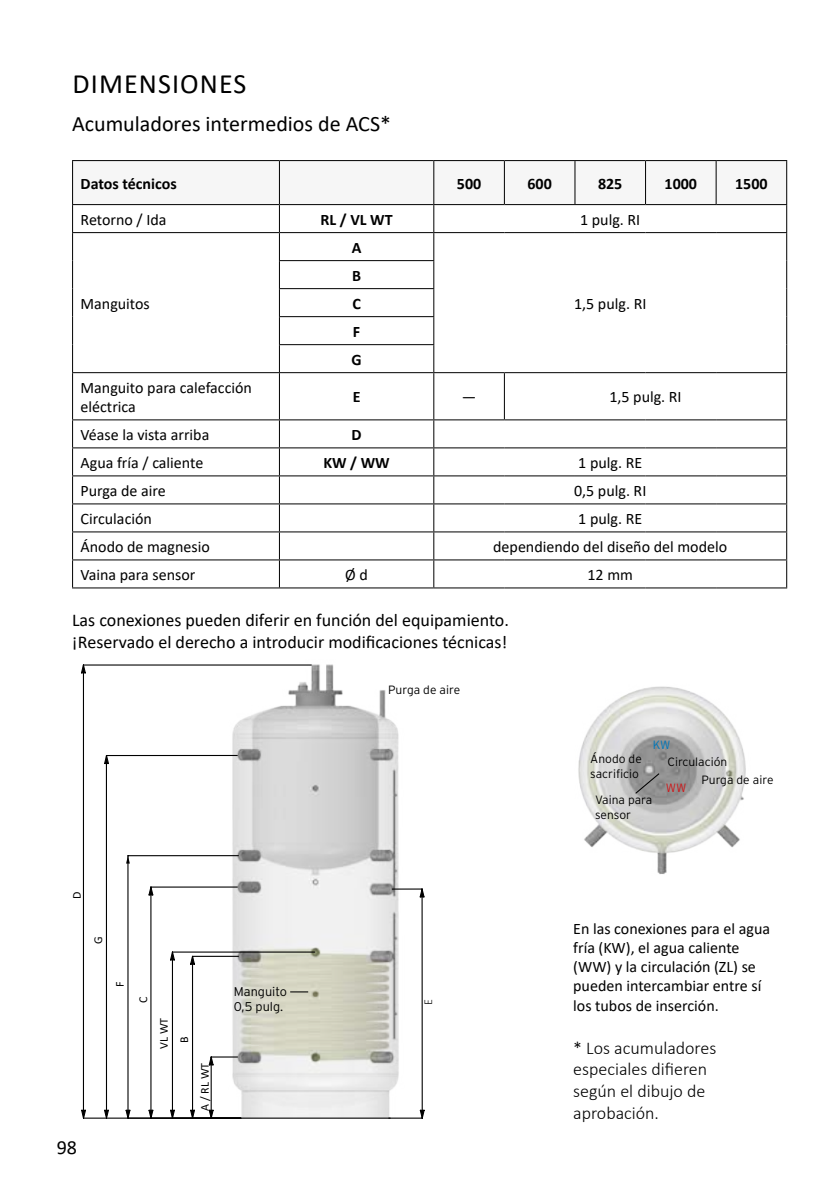
<style>
.page{position:relative;width:840px;height:1191px;background:#fff}
.page>*{position:absolute;margin:0;border:0;box-sizing:border-box;transform-origin:0 0}
.t1{font:28px "Calibri";letter-spacing:.04em;color:#000}
.t2{font:22px "Calibri";color:#000}
.t3{font:20px "Calibri";color:#000}
.t4{font:18px/21.6px "Calibri";color:#000}
.t5{font:300 18px/21.6px "Calibri";color:#000}
.t6{font:16px/19.2px "Calibri";color:#000}
.t7{font:700 16px/28px "Calibri";color:#000;text-align:justify}
.t8{font:300 12.6px/15.2px "Interstate";color:#000}
.t9{font:300 12px/14.4px "Interstate";color:#000}
.t10{font:12px "Calibri";color:#000}
.t11{font:300 12px "Interstate";color:#cd1719}
.t12{font:300 12px "Interstate";color:#0077ba}
.t13{font:300 12px "Calibri";color:#000}
</style>
<div class="page">
<svg style="left:73px;top:373px;width:712px;height:214px"></svg>
<hr style="left:72px;top:160px;width:207px;height:1px;background:#000">
<hr style="left:279px;top:160px;width:154px;height:1px;background:#000">
<hr style="left:433px;top:160px;width:71px;height:1px;background:#000">
<hr style="left:504px;top:160px;width:70px;height:1px;background:#000">
<hr style="left:574px;top:160px;width:71px;height:1px;background:#000">
<hr style="left:645px;top:160px;width:70px;height:1px;background:#000">
<hr style="left:715px;top:160px;width:71px;height:1px;background:#000">
<svg style="left:72px;top:161px;width:714px;height:211px"></svg>
<hr style="left:279px;top:344px;width:155px;height:1px;background:#000">
<hr style="left:280px;top:372px;width:153px;height:1px;background:#000">
<hr style="left:433px;top:372px;width:71px;height:1px;background:#000">
<hr style="left:433px;top:373px;width:1px;height:46px;background:#000">
<hr style="left:504px;top:372px;width:70px;height:1px;background:#000">
<hr style="left:503px;top:373px;width:1px;height:46px;background:#000">
<hr style="left:574px;top:372px;width:71px;height:1px;background:#000">
<hr style="left:645px;top:372px;width:70px;height:1px;background:#000">
<hr style="left:715px;top:372px;width:71px;height:1px;background:#000">
<hr style="left:785px;top:373px;width:1px;height:46px;background:#000">
<hr style="left:280px;top:419px;width:153px;height:1px;background:#000">
<hr style="left:433px;top:419px;width:71px;height:1px;background:#000">
<hr style="left:504px;top:419px;width:70px;height:1px;background:#000">
<hr style="left:574px;top:419px;width:71px;height:1px;background:#000">
<hr style="left:645px;top:419px;width:70px;height:1px;background:#000">
<hr style="left:715px;top:419px;width:71px;height:1px;background:#000">
<hr style="left:280px;top:447px;width:153px;height:1px;background:#000">
<hr style="left:433px;top:447px;width:71px;height:1px;background:#000">
<hr style="left:504px;top:447px;width:70px;height:1px;background:#000">
<hr style="left:574px;top:447px;width:71px;height:1px;background:#000">
<hr style="left:645px;top:447px;width:70px;height:1px;background:#000">
<hr style="left:715px;top:447px;width:71px;height:1px;background:#000">
<hr style="left:280px;top:475px;width:153px;height:1px;background:#000">
<hr style="left:433px;top:475px;width:71px;height:1px;background:#000">
<hr style="left:504px;top:475px;width:70px;height:1px;background:#000">
<hr style="left:574px;top:475px;width:71px;height:1px;background:#000">
<hr style="left:645px;top:475px;width:70px;height:1px;background:#000">
<hr style="left:715px;top:475px;width:71px;height:1px;background:#000">
<hr style="left:280px;top:503px;width:153px;height:1px;background:#000">
<hr style="left:433px;top:503px;width:71px;height:1px;background:#000">
<hr style="left:504px;top:503px;width:70px;height:1px;background:#000">
<hr style="left:574px;top:503px;width:71px;height:1px;background:#000">
<hr style="left:645px;top:503px;width:70px;height:1px;background:#000">
<hr style="left:715px;top:503px;width:71px;height:1px;background:#000">
<hr style="left:280px;top:531px;width:153px;height:1px;background:#000">
<hr style="left:433px;top:531px;width:71px;height:1px;background:#000">
<hr style="left:504px;top:531px;width:70px;height:1px;background:#000">
<hr style="left:574px;top:531px;width:71px;height:1px;background:#000">
<hr style="left:645px;top:531px;width:70px;height:1px;background:#000">
<hr style="left:715px;top:531px;width:71px;height:1px;background:#000">
<hr style="left:280px;top:559px;width:153px;height:1px;background:#000">
<hr style="left:433px;top:559px;width:71px;height:1px;background:#000">
<svg style="left:433px;top:420px;width:1px;height:167px"></svg>
<hr style="left:504px;top:559px;width:70px;height:1px;background:#000">
<hr style="left:574px;top:559px;width:71px;height:1px;background:#000">
<hr style="left:645px;top:559px;width:70px;height:1px;background:#000">
<hr style="left:715px;top:559px;width:71px;height:1px;background:#000">
<hr style="left:280px;top:587px;width:153px;height:1px;background:#000">
<hr style="left:433px;top:587px;width:71px;height:1px;background:#000">
<hr style="left:504px;top:587px;width:70px;height:1px;background:#000">
<hr style="left:574px;top:587px;width:71px;height:1px;background:#000">
<hr style="left:645px;top:587px;width:70px;height:1px;background:#000">
<hr style="left:715px;top:587px;width:71px;height:1px;background:#000">
<hr style="left:72px;top:372px;width:208px;height:1px;background:#000">
<hr style="left:72px;top:373px;width:1px;height:46px;background:#000">
<hr style="left:279px;top:373px;width:1px;height:46px;background:#000">
<hr style="left:72px;top:419px;width:208px;height:1px;background:#000">
<hr style="left:72px;top:447px;width:208px;height:1px;background:#000">
<hr style="left:72px;top:475px;width:208px;height:1px;background:#000">
<hr style="left:72px;top:503px;width:208px;height:1px;background:#000">
<hr style="left:72px;top:531px;width:208px;height:1px;background:#000">
<hr style="left:72px;top:559px;width:208px;height:1px;background:#000">
<svg style="left:72px;top:420px;width:1px;height:167px"></svg>
<svg style="left:279px;top:420px;width:1px;height:167px"></svg>
<hr style="left:72px;top:587px;width:208px;height:1px;background:#000">
<img style="left:578px;top:686px;width:168px;height:188px">
<svg style="left:81px;top:664px;width:342px;height:455px"></svg>
<svg style="left:419px;top:1109px;width:6px;height:10px"></svg>
<svg style="left:418px;top:887px;width:7px;height:11px"></svg>
<svg style="left:125px;top:854px;width:191px;height:265px"></svg>
<svg style="left:633px;top:772px;width:27px;height:23px"></svg>
<h1 class="t1" style="left:73px;top:64px;width:175px">DIMENSIONES</h1>
<h2 class="t2" style="left:72px;top:108px;width:320px">Acumuladores intermedios de ACS*</h2>
<p class="t7" style="left:80px;top:169px;width:98px">Datos técnicos</p>
<p class="t7" style="left:456px;top:169px;width:26px">500</p>
<p class="t7" style="left:527px;top:169px;width:26px">600</p>
<p class="t7" style="left:597px;top:169px;width:26px">825</p>
<p class="t7" style="left:664px;top:169px;width:34px">1000</p>
<p class="t7" style="left:734px;top:169px;width:34px">1500</p>
<p class="t6" style="left:80px;top:209px;width:87px">Retorno / Ida</p>
<p class="t7" style="left:320px;top:205px;width:74px">RL / VL WT</p>
<p class="t6" style="left:580px;top:209px;width:62px">1 pulg. RI</p>
<p class="t6" style="left:80px;top:293px;width:71px">Manguitos</p>
<p class="t7" style="left:351px;top:233px;width:11px">A</p>
<p class="t7" style="left:351px;top:261px;width:12px">B C F G</p>
<p class="t6" style="left:573px;top:293px;width:74px">1,5 pulg. RI</p>
<p class="t6" style="left:80px;top:377px;width:173px">Manguito para calefacción eléctrica</p>
<p class="t7" style="left:352px;top:383px;width:9px">E</p>
<p class="t6" style="left:461px;top:387px;width:16px">—</p>
<p class="t6" style="left:609px;top:387px;width:74px">1,5 pulg. RI</p>
<p class="t6" style="left:80px;top:424px;width:130px">Véase la vista arriba</p>
<p class="t7" style="left:351px;top:420px;width:12px">D</p>
<p class="t6" style="left:80px;top:452px;width:124px">Agua fría / caliente</p>
<p class="t7" style="left:323px;top:448px;width:68px">KW / WW</p>
<p class="t6" style="left:578px;top:452px;width:65px">1 pulg. RE</p>
<p class="t6" style="left:80px;top:480px;width:87px">Purga de aire</p>
<p class="t6" style="left:573px;top:480px;width:74px">0,5 pulg. RI</p>
<p class="t6" style="left:80px;top:508px;width:73px">Circulación</p>
<p class="t6" style="left:578px;top:508px;width:65px">1 pulg. RE</p>
<p class="t6" style="left:80px;top:536px;width:131px">Ánodo de magnesio</p>
<p class="t6" style="left:493px;top:536px;width:235px">dependiendo del diseño del modelo</p>
<p class="t6" style="left:80px;top:564px;width:116px">Vaina para sensor</p>
<p class="t6" style="left:345px;top:564px;width:24px">Ø d</p>
<p class="t6" style="left:587px;top:564px;width:47px">12 mm</p>
<p class="t4" style="left:72px;top:609px;width:438px">Las conexiones pueden diferir en función del equipamiento. ¡Reservado el derecho a introducir modificaciones técnicas!</p>
<p class="t9" style="left:388px;top:683px;width:73px">Purga de aire</p>
<p class="t10" style="left:68px;top:898px;width:9px;rotate:-90deg">D</p>
<p class="t3" style="left:57px;top:1133px;width:22px">98</p>
<p class="t10" style="left:90px;top:944px;width:9px;rotate:-90deg">G</p>
<p class="t10" style="left:111px;top:987px;width:7px;rotate:-90deg">F</p>
<p class="t8" style="left:234px;top:984px;width:55px">Manguito<br>0,5 pulg.</p>
<p class="t10" style="left:135px;top:1003px;width:8px;rotate:-90deg">C</p>
<p class="t13" style="left:420px;top:1005px;width:7px;rotate:-90deg">E</p>
<p class="t10" style="left:176px;top:1042px;width:8px;rotate:-90deg">B</p>
<p class="t10" style="left:155px;top:1048px;width:33px;rotate:-90deg">VL WT</p>
<p class="t10" style="left:196px;top:1110px;width:49px;rotate:-90deg">A / RL WT</p>
<p class="t9" style="left:590px;top:752px;width:53px">Ánodo de sacrificio</p>
<p class="t12" style="left:652px;top:737px;width:19px">KW</p>
<p class="t9" style="left:667px;top:754px;width:61px">Circulación</p>
<p class="t11" style="left:665px;top:780px;width:22px">WW</p>
<p class="t9" style="left:701px;top:772px;width:73px">Purga de aire</p>
<p class="t9" style="left:594px;top:792px;width:58px">Vaina para sensor</p>
<p class="t6" style="left:573px;top:918px;width:198px">En las conexiones para el agua fría (KW), el agua caliente (WW) y la circulación (ZL) se pueden intercambiar entre sí los tubos de inserción.</p>
<p class="t5" style="left:573px;top:1036px;width:145px">* Los acumuladores especiales difieren según el dibujo de aprobación.</p>
</div>
